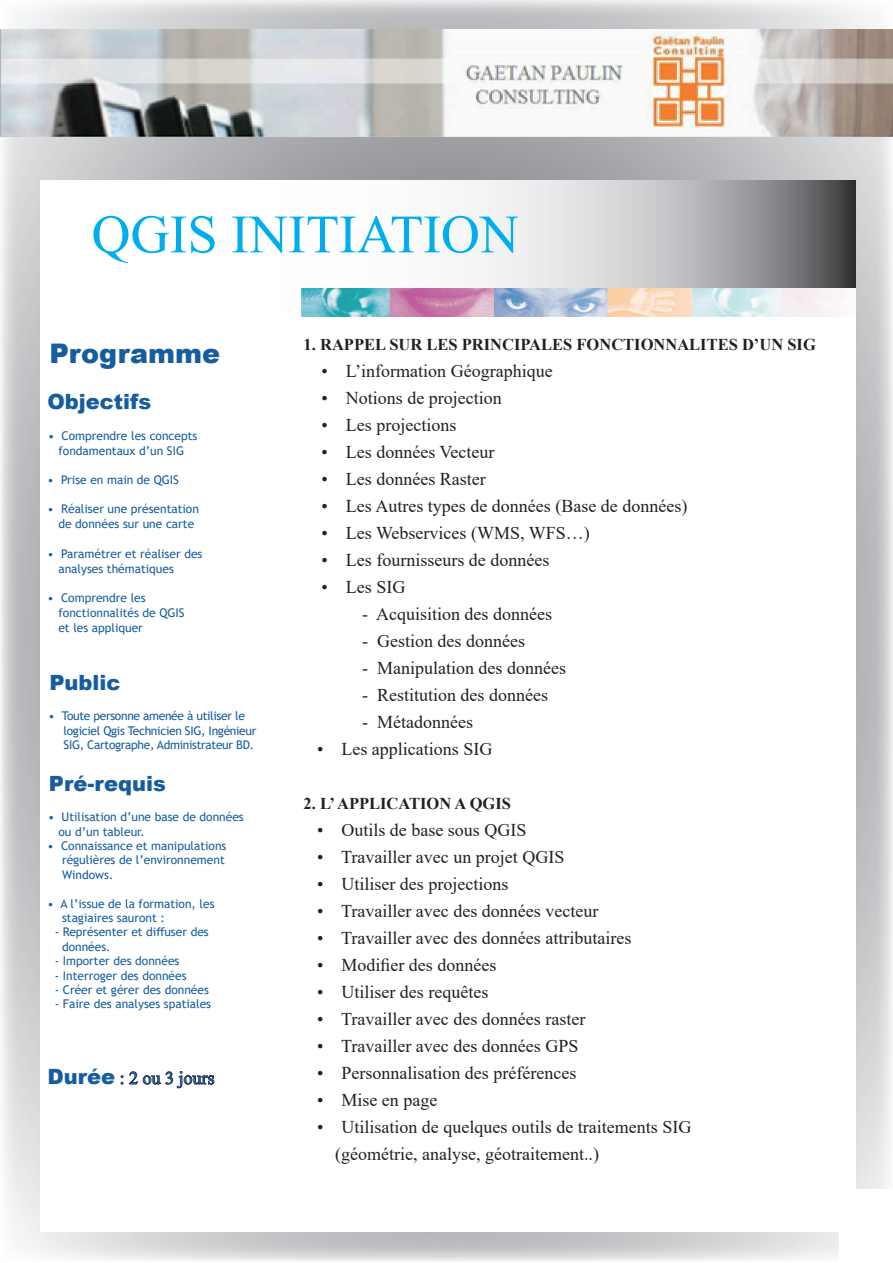
<style>
.page{position:relative;width:893px;height:1263px;background:#fff}
.page>*{position:absolute;margin:0;border:0;box-sizing:border-box;transform-origin:0 0}
.t1{font:54px "Times New Roman";color:#00aeef}
.t2{font:900 27px "Arial";color:#175d9e}
.t3{font:900 21px "Arial";color:#175d9e}
.t4{font:18px/27px "Times New Roman";color:#231f20}
.t5{font:18px "Times New Roman";color:#175d9e}
.t6{font:700 16.5px "Times New Roman";color:#231f20}
.t7{font:12px/15px "Trebuchet MS";color:#175d9e}
.t8{font:12px/14.4px "Trebuchet MS";letter-spacing:-.025em;color:#175d9e}
.s1{font-family:"Arial";font-weight:900;font-size:21px}
</style>
<div class="page">
<img style="left:0;top:0;width:893px;height:1261px">
<div style="left:40px;top:299px;width:387px;height:932px;background:#fff"></div>
<svg style="left:120px;top:1071px;width:95px;height:17px"></svg>
<div style="left:304px;top:299px;width:552px;height:932px;background:#fff"></div>
<div style="left:839px;top:1189px;width:54px;height:72px;background:#fff"></div>
<svg style="left:41px;top:180px;width:814px;height:135px"></svg>
<img style="left:302px;top:288px;width:554px;height:28px">
<h1 class="t1" style="left:92px;top:196px;width:429px">QGIS INITIATION</h1>
<h2 class="t2" style="left:49px;top:333px;width:172px">Programme</h2>
<p class="t3" style="left:47px;top:387px;width:105px">Objectifs</p>
<p class="t7" style="left:48px;top:428px;width:151px;text-align:center">• Comprendre les concepts fondamentaux d’un SIG</p>
<p class="t7" style="left:48px;top:472px;width:133px">• Prise en main de QGIS</p>
<p class="t7" style="left:48px;top:501px;width:153px;text-align:center">• Réaliser une présentation de données sur une carte</p>
<p class="t7" style="left:58px;top:546px;width:145px;text-indent:-11px">• Paramétrer et réaliser des analyses thématiques</p>
<p class="t7" style="left:58px;top:590px;width:128px;text-indent:-11px">• Comprendre les fonctionnalités de QGIS et les appliquer</p>
<p class="t3" style="left:49px;top:667px;width:73px">Public</p>
<p class="t8" style="left:64px;top:709px;width:194px;text-indent:-15px">• Toute personne amenée à utiliser le logiciel Qgis Technicien SIG, Ingénieur<br>SIG, Cartographe, Administrateur BD.</p>
<p class="t3" style="left:49px;top:768px;width:118px">Pré-requis</p>
<p class="t7" style="left:58px;top:810px;width:187px;line-height:14.4px;text-indent:-10px">• Utilisation d’une base de données ou d’un tableur.</p>
<p class="t7" style="left:62px;top:838px;width:166px;line-height:14.4px;text-indent:-14px">• Connaissance et manipulations régulières de l’environnement<br>Windows.</p>
<p class="t7" style="left:62px;top:896px;width:154px;line-height:14.4px;text-indent:-14px">• A l’issue de la formation, les stagiaires sauront :</p>
<p class="t7" style="left:62px;top:925px;width:148px;line-height:14.4px;text-indent:-7px">- Représenter et diffuser des données.</p>
<p class="t7" style="left:55px;top:953px;width:126px">- Importer des données</p>
<p class="t7" style="left:55px;top:968px;width:133px">- Interroger des données</p>
<p class="t7" style="left:55px;top:982px;width:156px">- Créer et gérer des données</p>
<p class="t7" style="left:55px;top:996px;width:158px">- Faire des analyses spatiales</p>
<p class="t5" style="left:47px;top:1065px;width:169px"><span class="s1">Durée</span> : 2 ou 3 jours</p>
<p class="t6" style="left:304px;top:333px;width:514px">1. RAPPEL SUR LES PRINCIPALES FONCTIONNALITES D’UN SIG</p>
<p class="t4" style="left:322px;top:357px;width:233px">• L’information Géographique</p>
<p class="t4" style="left:322px;top:384px;width:182px">• Notions de projection</p>
<p class="t4" style="left:322px;top:411px;width:136px">• Les projections</p>
<p class="t4" style="left:322px;top:438px;width:174px">• Les données Vecteur</p>
<p class="t4" style="left:322px;top:465px;width:166px">• Les données Raster</p>
<p class="t4" style="left:322px;top:492px;width:367px">• Les Autres types de données (Base de données)</p>
<p class="t4" style="left:322px;top:519px;width:270px">• Les Webservices (WMS, WFS…)</p>
<p class="t4" style="left:322px;top:546px;width:229px">• Les fournisseurs de données</p>
<p class="t4" style="left:322px;top:573px;width:85px">• Les SIG</p>
<p class="t4" style="left:362px;top:600px;width:191px">- Acquisition des données</p>
<p class="t4" style="left:362px;top:627px;width:164px">- Gestion des données</p>
<p class="t4" style="left:362px;top:654px;width:205px">- Manipulation des données</p>
<p class="t4" style="left:362px;top:681px;width:187px">- Restitution des données</p>
<p class="t4" style="left:362px;top:708px;width:112px">- Métadonnées</p>
<p class="t4" style="left:317px;top:735px;width:177px">• Les applications SIG</p>
<p class="t6" style="left:304px;top:792px;width:209px">2. L’ APPLICATION A QGIS</p>
<p class="t4" style="left:317px;top:816px;width:211px">• Outils de base sous QGIS</p>
<p class="t4" style="left:317px;top:843px;width:249px">• Travailler avec un projet QGIS</p>
<p class="t4" style="left:317px;top:870px;width:193px">• Utiliser des projections</p>
<p class="t4" style="left:317px;top:897px;width:283px">• Travailler avec des données vecteur</p>
<p class="t4" style="left:317px;top:924px;width:316px">• Travailler avec des données attributaires</p>
<p class="t4" style="left:317px;top:951px;width:181px">• Modifier des données</p>
<p class="t4" style="left:317px;top:978px;width:173px">• Utiliser des requêtes</p>
<p class="t4" style="left:317px;top:1005px;width:270px">• Travailler avec des données raster</p>
<p class="t4" style="left:317px;top:1032px;width:263px">• Travailler avec des données GPS</p>
<p class="t4" style="left:317px;top:1059px;width:261px">• Personnalisation des préférences</p>
<p class="t4" style="left:317px;top:1086px;width:122px">• Mise en page</p>
<p class="t4" style="left:335px;top:1113px;width:358px;text-indent:-18px">• Utilisation de quelques outils de traitements SIG (géométrie, analyse, géotraitement..)</p>
</div>
